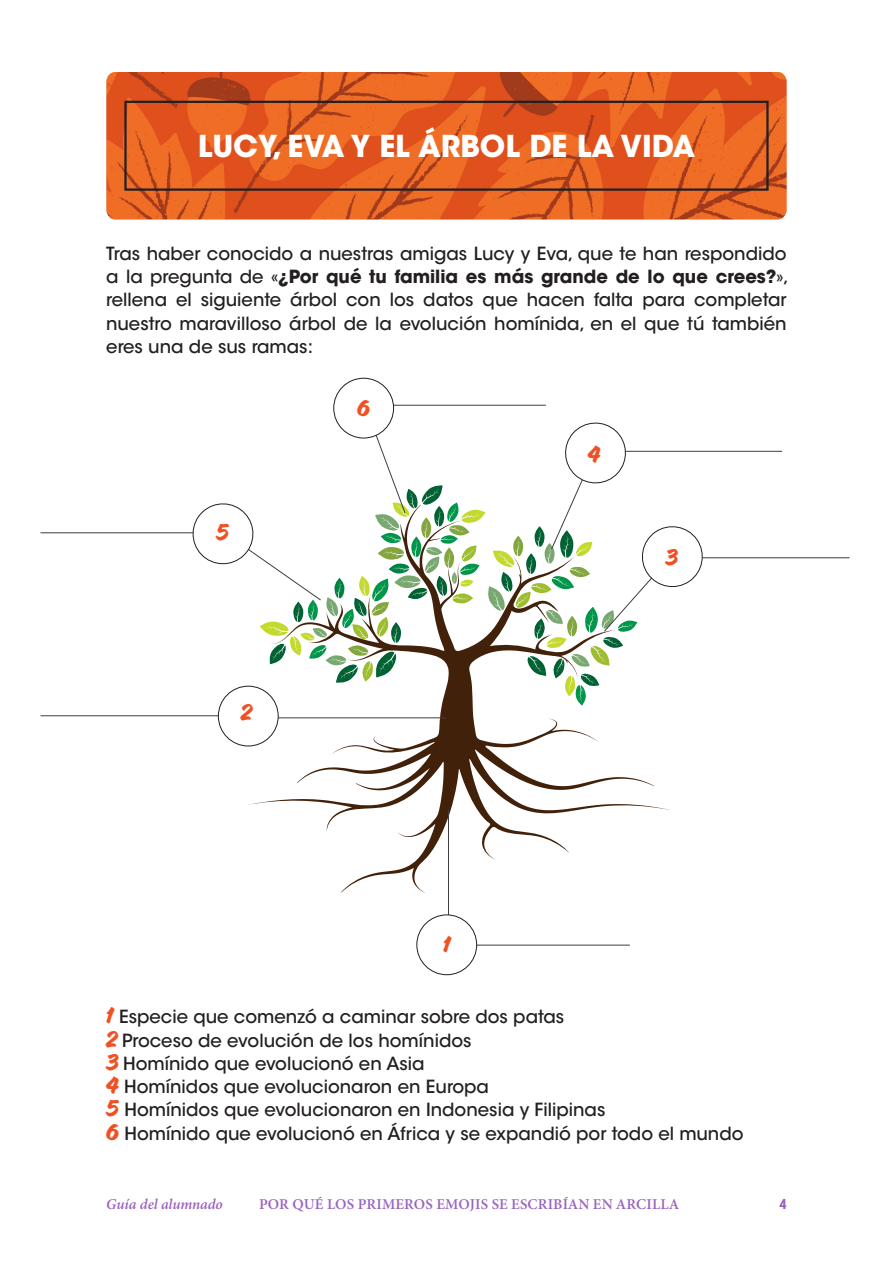
<style>
.page{position:relative;width:893px;height:1263px;background:#fff}
.page>*{position:absolute;margin:0;border:0;box-sizing:border-box;transform-origin:0 0}
.Texto_1{font:700 30px "ITC Avant Garde Std";color:#fff}
.TEXTO_OK_1{font:21px "Eds Market Regular Slant";color:#f05022}
.TEXTO_OK_1-2{font:500 18px/23.2px "ITC Avant Garde Std";color:#231f20}
.t1{font:600 15px "Minion Pro";letter-spacing:.01em;color:#9a64be}
.t2{font:italic 600 15px "Minion Pro";letter-spacing:-.01em;color:#9a64be}
.t3{font:600 condensed 13.5px "ITC Avant Garde Std";color:#9a64be}
.s1{font-weight:700}
.s2{font-family:"Eds Market Regular Slant";font-weight:400;font-size:21px;color:#f05022}
</style>
<div class="page">
<hr style="left:469px;top:945px;width:161px;height:1px;background:#3e3e3f">
<hr style="left:40px;top:715px;width:184px;height:1px;background:#3e3e3f">
<hr style="left:621px;top:451px;width:161px;height:1px;background:#3e3e3f">
<hr style="left:688px;top:557px;width:162px;height:1px;background:#3e3e3f">
<img style="left:106px;top:72px;width:681px;height:147px">
<div style="left:124px;top:101px;width:645px;height:90px;border:2px solid #231f20"></div>
<svg style="left:245px;top:705px;width:425px;height:188px"></svg>
<hr style="left:448px;top:809px;width:1px;height:137px;background:#3e3e3f">
<div style="left:417px;top:915px;width:60px;height:60px;background:#fff;border-radius:50%"></div>
<div style="left:417px;top:915px;width:60px;height:60px;border:1px solid #231f20;border-radius:50%"></div>
<hr style="left:247px;top:718px;width:198px;height:1px;background:#3e3e3f">
<div style="left:218px;top:686px;width:60px;height:60px;background:#fff;border-radius:50%"></div>
<div style="left:218px;top:686px;width:60px;height:60px;border:1px solid #231f20;border-radius:50%"></div>
<hr style="left:385px;top:405px;width:161px;height:1px;background:#3e3e3f">
<hr style="left:41px;top:532px;width:161px;height:1px;background:#3e3e3f">
<div style="left:334px;top:378px;width:60px;height:60px;background:#fff;border-radius:50%"></div>
<svg style="left:189px;top:406px;width:517px;height:299px"></svg>
<p class="Texto_1" style="left:198px;top:126px;width:499px">LUCY, EVA Y EL ÁRBOL DE LA VIDA</p>
<p class="TEXTO_OK_1-2" style="left:106px;top:242px;width:684px">Tras haber conocido a nuestras amigas Lucy y Eva, que te han respondido a la pregunta de «<span class="s1">¿Por qué tu familia es más grande de lo que crees?</span>», rellena el siguiente árbol con los datos que hacen falta para completar nuestro maravilloso árbol de la evolución homínida, en el que tú también eres una de sus ramas:</p>
<p class="TEXTO_OK_1" style="left:216px;top:520px;width:14px">5</p>
<p class="TEXTO_OK_1" style="left:241px;top:701px;width:12px">2</p>
<p class="TEXTO_OK_1" style="left:357px;top:397px;width:14px">6</p>
<p class="TEXTO_OK_1" style="left:443px;top:932px;width:9px">1</p>
<p class="TEXTO_OK_1" style="left:588px;top:442px;width:14px">4</p>
<p class="TEXTO_OK_1" style="left:666px;top:545px;width:13px">3</p>
<p class="TEXTO_OK_1-2" style="left:106px;top:1005px;width:459px"><span class="s2">1</span> Especie que comenzó a caminar sobre dos patas</p>
<p class="TEXTO_OK_1-2" style="left:106px;top:1028px;width:367px"><span class="s2">2</span> Proceso de evolución de los homínidos</p>
<p class="TEXTO_OK_1-2" style="left:106px;top:1052px;width:320px"><span class="s2">3</span> Homínido que evolucionó en Asia</p>
<p class="TEXTO_OK_1-2" style="left:106px;top:1075px;width:384px"><span class="s2">4</span> Homínidos que evolucionaron en Europa</p>
<p class="TEXTO_OK_1-2" style="left:106px;top:1098px;width:501px"><span class="s2">5</span> Homínidos que evolucionaron en Indonesia y Filipinas</p>
<p class="TEXTO_OK_1-2" style="left:106px;top:1121px;width:639px"><span class="s2">6</span> Homínido que evolucionó en África y se expandió por todo el mundo</p>
<p class="t2" style="left:106px;top:1195px;width:118px">Guía del alumnado</p>
<p class="t1" style="left:259px;top:1195px;width:422px">POR QUÉ LOS PRIMEROS EMOJIS SE ESCRIBÍAN EN ARCILLA</p>
<p class="t3" style="left:779px;top:1196px;width:9px">4</p>
</div>
